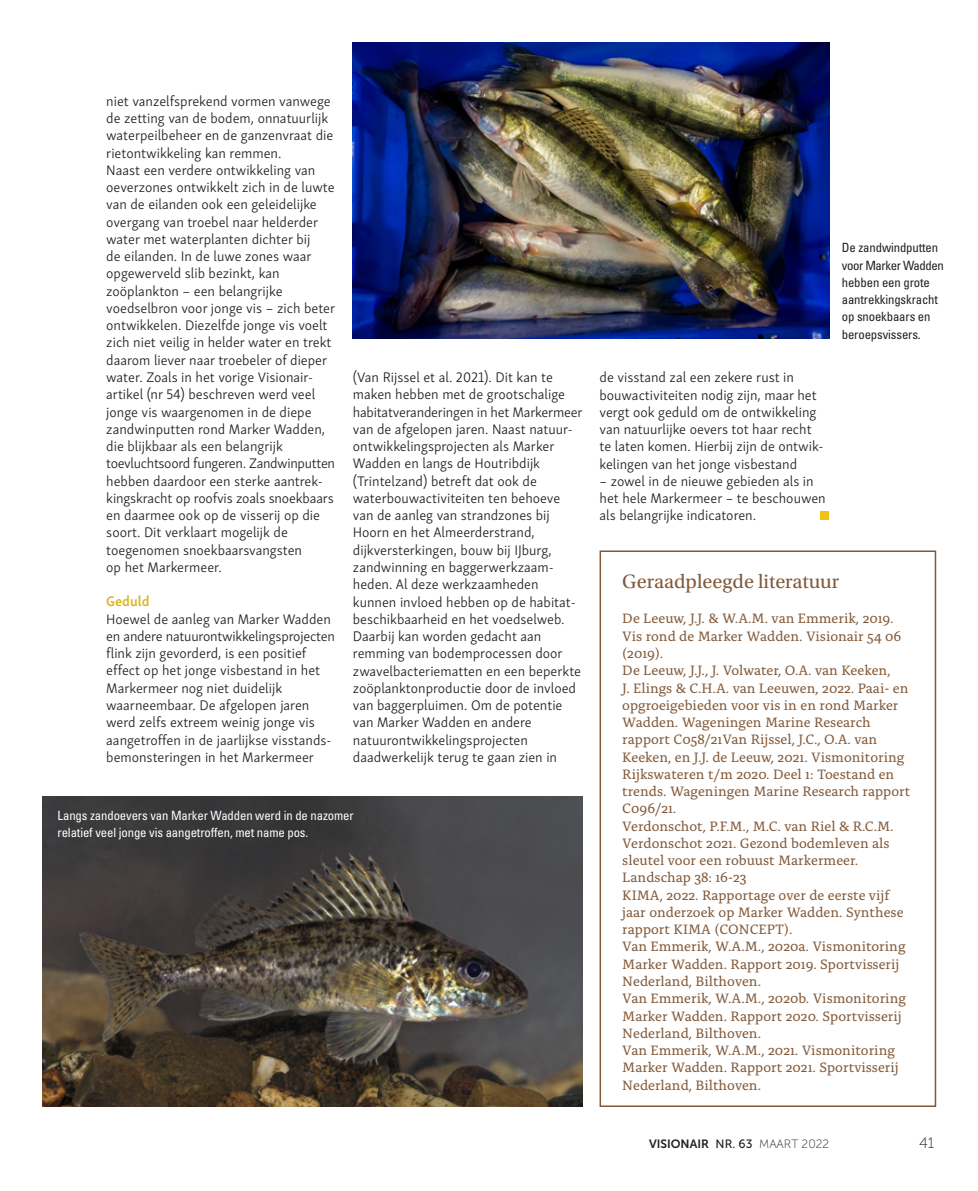
<style>
.page{position:relative;width:978px;height:1191px;background:#fff}
.page>*{position:absolute;margin:0;border:0;box-sizing:border-box;transform-origin:0 0}
.t1{font:20.25px "Utopia Std";color:#825938}
.t2{font:15px "Museo Sans 100";color:#231f20}
.t3{font:300 14.25px/17.2px "Skolar Sans";color:#231f20}
.t4{font:14.25px/17.2px "Alda OTCEV";color:#825938}
.t5{font:600 14.25px "Skolar Sans";color:#dbb114}
.t6{font:condensed 12.75px/17.2px "Univers LT Std";letter-spacing:-.01em;color:#231f20}
.t7{font:condensed 12.75px/17.2px "Univers LT Std";letter-spacing:-.01em;color:#fff}
.t8{font:12px "Museo Sans 700";color:#231f20}
.s1{font-family:"Museo Sans 500"}
.s2{font-family:"Museo Sans 100"}
</style>
<div class="page">
<div style="left:821px;top:511px;width:8px;height:9px;background:#f0c116"></div>
<div style="left:600px;top:550px;width:336px;height:557px;border:2px solid #825938"></div>
<img style="left:43px;top:796px;width:540px;height:311px">
<img style="left:353px;top:43px;width:476px;height:296px">
<p class="t3" style="left:106px;top:91px;width:230px">niet vanzelfsprekend vormen vanwege de zetting van de bodem, onnatuurlijk waterpeilbeheer en de ganzenvraat die rietontwikkeling kan remmen.<br>Naast een verdere ontwikkeling van oeverzones ontwikkelt zich in de luwte van de eilanden ook een geleidelijke overgang van troebel naar helderder water met waterplanten dichter bij<br>de eilanden. In de luwe zones waar opgewerveld slib bezinkt, kan zoöplankton – een belangrijke voedselbron voor jonge vis – zich beter ontwikkelen. Diezelfde jonge vis voelt zich niet veilig in helder water en trekt daarom liever naar troebeler of dieper water. Zoals in het vorige Visionair&shy;artikel (nr 54) beschreven werd veel jonge vis waargenomen in de diepe zandwinputten rond Marker Wadden, die blijkbaar als een belangrijk toevluchtsoord fungeren. Zandwinputten hebben daardoor een sterke aantrek&shy;kingskracht op roofvis zoals snoekbaars en daarmee ook op de visserij op die soort. Dit verklaart mogelijk de toegenomen snoekbaarsvangsten<br>op het Markermeer.</p>
<p class="t5" style="left:106px;top:590px;width:45px">Geduld</p>
<p class="t3" style="left:106px;top:609px;width:230px">Hoewel de aanleg van Marker Wadden en andere natuurontwikkelingsprojecten flink zijn gevorderd, is een positief effect op het jonge visbestand in het Markermeer nog niet duidelijk waarneembaar. De afgelopen jaren werd zelfs extreem weinig jonge vis aangetroffen in de jaarlijkse visstands&shy;bemonsteringen in het Markermeer</p>
<p class="t6" style="left:842px;top:239px;width:104px">De zandwindputten voor Marker Wadden hebben een grote aantrekkingskracht op snoekbaars en beroepsvissers.</p>
<p class="t3" style="left:353px;top:368px;width:231px">(Van Rijssel et al. 2021). Dit kan te maken hebben met de grootschalige habitatveranderingen in het Markermeer van de afgelopen jaren. Naast natuur&shy;ontwikkelingsprojecten als Marker Wadden en langs de Houtribdijk (Trintelzand) betreft dat ook de waterbouwactiviteiten ten behoeve van de aanleg van strandzones bij Hoorn en het Almeerderstrand, dijkversterkingen, bouw bij IJburg, zandwinning en baggerwerkzaam&shy;heden. Al deze werkzaamheden kunnen invloed hebben op de habitat&shy;beschikbaarheid en het voedselweb.<br>Daarbij kan worden gedacht aan remming van bodemprocessen door zwavelbacteriematten en een beperkte zoöplanktonproductie door de invloed van baggerpluimen. Om de potentie van Marker Wadden en andere natuurontwikkelingsprojecten daadwerkelijk terug te gaan zien in</p>
<p class="t3" style="left:600px;top:368px;width:225px">de visstand zal een zekere rust in bouwactiviteiten nodig zijn, maar het vergt ook geduld om de ontwikkeling van natuurlijke oevers tot haar recht te laten komen. Hierbij zijn de ontwik&shy;kelingen van het jonge visbestand</p>
<p class="t3" style="left:600px;top:471px;width:228px">– zowel in de nieuwe gebieden als in het hele Markermeer – te beschouwen als belangrijke indicatoren.</p>
<h1 class="t1" style="left:622px;top:570px;width:219px">Geraadpleegde literatuur</h1>
<p class="t4" style="left:622px;top:609px;width:290px">De Leeuw, J.J. &amp; W.A.M. van Emmerik, 2019.<br>Vis rond de Marker Wadden. Visionair 54 06 (2019).<br>De Leeuw, J.J., J. Volwater, O.A. van Keeken,<br>J. Elings &amp; C.H.A. van Leeuwen, 2022. Paai- en opgroeigebieden voor vis in en rond Marker Wadden. Wageningen Marine Research rapport C058/21Van Rijssel, J.C., O.A. van Keeken, en J.J. de Leeuw, 2021. Vismonitoring Rijkswateren t/m 2020. Deel 1: Toestand en trends. Wageningen Marine Research rapport C096/21.<br>Verdonschot, P.F.M., M.C. van Riel &amp; R.C.M.<br>Verdonschot 2021. Gezond bodemleven als sleutel voor een robuust Markermeer.<br>Landschap 38: 16-23<br>KIMA, 2022. Rapportage over de eerste vijf jaar onderzoek op Marker Wadden. Synthese rapport KIMA (CONCEPT).<br>Van Emmerik, W.A.M., 2020a. Vismonitoring Marker Wadden. Rapport 2019. Sportvisserij Nederland, Bilthoven.<br>Van Emmerik, W.A.M., 2020b. Vismonitoring Marker Wadden. Rapport 2020. Sportvisserij Nederland, Bilthoven.<br>Van Emmerik, W.A.M., 2021. Vismonitoring Marker Wadden. Rapport 2021. Sportvisserij Nederland, Bilthoven.</p>
<p class="t7" style="left:58px;top:806px;width:298px">Langs zandoevers van Marker Wadden werd in de nazomer relatief veel jonge vis aangetroffen, met name pos.</p>
<p class="t8" style="left:649px;top:1137px;width:182px">VISIONAIR <span class="s1">NR. 63</span> <span class="s2">MAART 2022</span></p>
<p class="t2" style="left:919px;top:1135px;width:17px">41</p>
</div>
